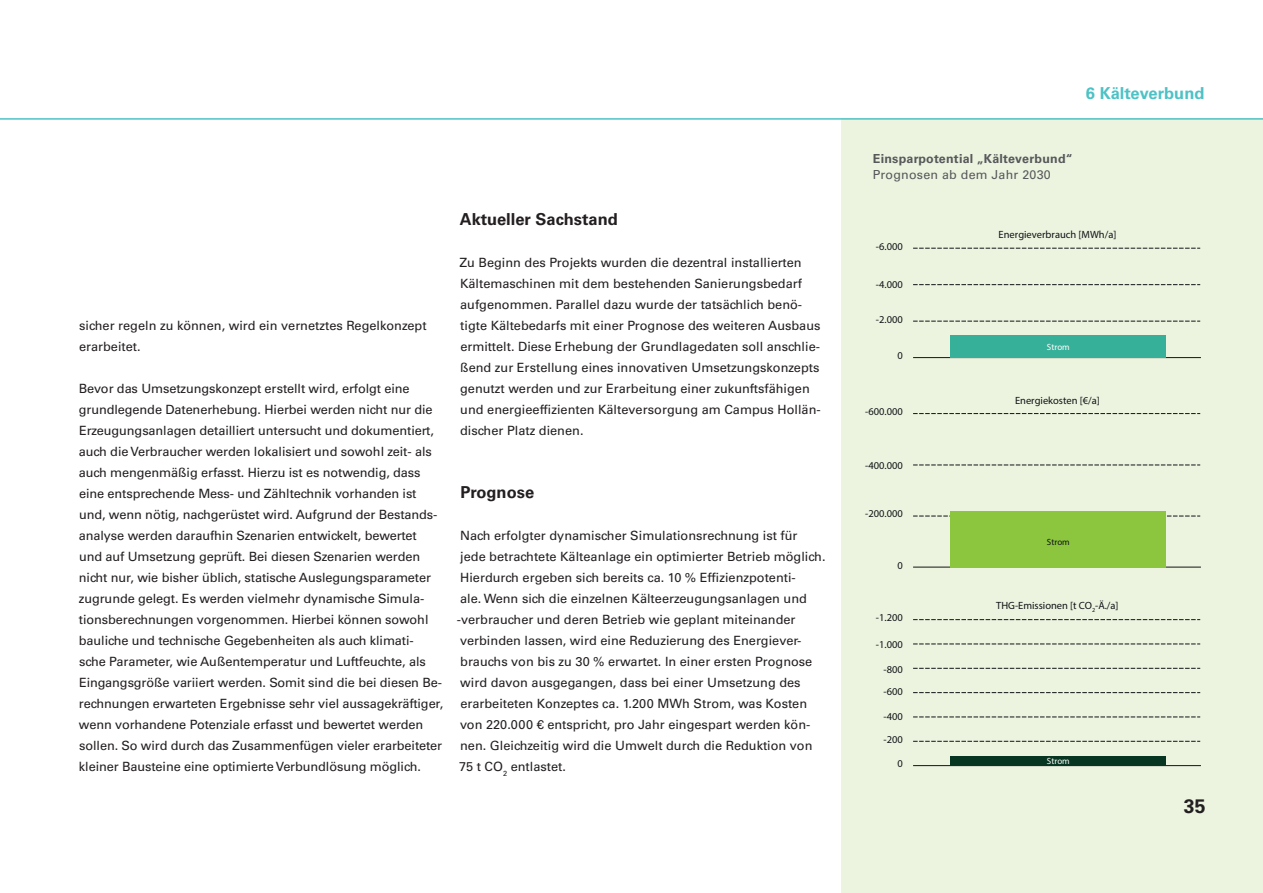
<style>
.page{position:relative;width:1263px;height:893px;background:#fff}
.page>*{position:absolute;margin:0;border:0;box-sizing:border-box;transform-origin:0 0}
.t1{font:700 19.5px "Univers LT Std";color:#231f20}
.t2{font:700 16.5px "Univers LT Std";color:#231f20}
.t3{font:700 16.5px "Univers LT Std";color:#4dc2c6}
.t4{font:12.75px/21px "Univers LT Std";letter-spacing:-.01em;color:#231f20}
.t5{font:700 12.45px "Univers LT Std";letter-spacing:.02em;color:#57585a}
.t6{font:12.45px "Univers LT Std";letter-spacing:.02em;color:#57585a}
.t7{font:10.5px "Myriad Pro";color:#101315}
.t8{font:9px "Myriad Pro";color:#fff}
.t9{font:9px "Myriad Pro";color:#101315}
</style>
<div class="page">
<div style="left:841px;top:119px;width:422px;height:774px;background:#ecf4e0"></div>
<hr style="left:0;top:118px;width:1263px;height:2px;background:#4dc2c6">
<svg style="left:913px;top:248px;width:287px;height:1px"></svg>
<svg style="left:913px;top:284px;width:287px;height:1px"></svg>
<hr style="left:913px;top:357px;width:288px;height:1px;background:#101315">
<svg style="left:913px;top:321px;width:287px;height:1px"></svg>
<div style="left:950px;top:335px;width:215px;height:23px;background:#37b09a"></div>
<svg style="left:913px;top:668px;width:287px;height:1px"></svg>
<svg style="left:913px;top:644px;width:287px;height:1px"></svg>
<hr style="left:913px;top:765px;width:288px;height:1px;background:#101315">
<svg style="left:913px;top:692px;width:287px;height:1px"></svg>
<svg style="left:913px;top:741px;width:287px;height:1px"></svg>
<svg style="left:913px;top:717px;width:287px;height:1px"></svg>
<svg style="left:913px;top:619px;width:287px;height:1px"></svg>
<div style="left:950px;top:757px;width:215px;height:9px;background:#063621"></div>
<svg style="left:913px;top:465px;width:287px;height:1px"></svg>
<hr style="left:913px;top:567px;width:288px;height:1px;background:#101315">
<svg style="left:913px;top:516px;width:287px;height:1px"></svg>
<svg style="left:913px;top:413px;width:287px;height:1px"></svg>
<div style="left:950px;top:511px;width:215px;height:56px;background:#8bc63e"></div>
<p class="t4" style="left:79px;top:315px;width:349px">sicher regeln zu können, wird ein vernetztes Regelkonzept erarbeitet.</p>
<p class="t4" style="left:79px;top:378px;width:366px">Bevor das Umsetzungskonzept erstellt wird, erfolgt eine grundlegende Datenerhebung. Hierbei werden nicht nur die Erzeugungsanlagen detailliert untersucht und dokumentiert, auch die Verbraucher werden lokalisiert und sowohl zeit- als auch mengenmäßig erfasst. Hierzu ist es notwendig, dass eine entsprechende Mess- und Zähltechnik vorhanden ist und, wenn nötig, nachgerüstet wird. Aufgrund der Bestands&shy;analyse werden daraufhin Szenarien entwickelt, bewertet<br>und auf Umsetzung geprüft. Bei diesen Szenarien werden nicht nur, wie bisher üblich, statische Auslegungsparameter zugrunde gelegt. Es werden vielmehr dynamische Simula&shy;tionsberechnungen vorgenommen. Hierbei können sowohl bauliche und technische Gegebenheiten als auch klimati&shy;sche Parameter, wie Außentemperatur und Luftfeuchte, als Eingangsgröße variiert werden. Somit sind die bei diesen Be&shy;rechnungen erwarteten Ergebnisse sehr viel aussagekräftiger, wenn vorhandene Potenziale erfasst und bewertet werden sollen. So wird durch das Zusammenfügen vieler erarbeiteter kleiner Bausteine eine optimierte Verbundlösung möglich.</p>
<p class="t2" style="left:460px;top:210px;width:160px">Aktueller Sachstand</p>
<p class="t4" style="left:459px;top:252px;width:363px">Zu Beginn des Projekts wurden die dezentral installierten Kältemaschinen mit dem bestehenden Sanierungsbedarf aufgenommen. Parallel dazu wurde der tatsächlich benö&shy;tigte Kältebedarfs mit einer Prognose des weiteren Ausbaus ermittelt. Diese Erhebung der Grundlagedaten soll anschlie&shy;ßend zur Erstellung eines innovativen Umsetzungskonzepts genutzt werden und zur Erarbeitung einer zukunftsfähigen und energieeffizienten Kälteversorgung am Campus Hollän&shy;discher Platz dienen.</p>
<p class="t2" style="left:460px;top:483px;width:75px">Prognose</p>
<p class="t4" style="left:457px;top:525px;width:370px">Nach erfolgter dynamischer Simulationsrechnung ist für<br>jede betrachtete Kälteanlage ein optimierter Betrieb möglich.<br>Hierdurch ergeben sich bereits ca. 10 % Effizienzpotenti-<br>ale. Wenn sich die einzelnen Kälteerzeugungsanlagen und -verbraucher und deren Betrieb wie geplant miteinander verbinden lassen, wird eine Reduzierung des Energiever&shy;brauchs von bis zu 30 % erwartet. In einer ersten Prognose wird davon ausgegangen, dass bei einer Umsetzung des erarbeiteten Konzeptes ca. 1.200 MWh Strom, was Kosten von 220.000 € entspricht, pro Jahr eingespart werden kön&shy;nen. Gleichzeitig wird die Umwelt durch die Reduktion von 75 t CO<sub>2</sub> entlastet.</p>
<p class="t3" style="left:1086px;top:84px;width:120px">6 Kälteverbund</p>
<p class="t5" style="left:873px;top:151px;width:201px">Einsparpotential „Kälteverbund“</p>
<p class="t6" style="left:873px;top:167px;width:179px">Prognosen ab dem Jahr 2030</p>
<p class="t7" style="left:876px;top:240px;width:28px">-6.000</p>
<p class="t7" style="left:876px;top:277px;width:28px">-4.000</p>
<p class="t7" style="left:876px;top:313px;width:28px">-2.000</p>
<p class="t7" style="left:897px;top:349px;width:7px">0</p>
<p class="t7" style="left:865px;top:405px;width:39px">-600.000</p>
<p class="t7" style="left:865px;top:459px;width:39px">-400.000</p>
<p class="t7" style="left:865px;top:507px;width:39px">-200.000</p>
<p class="t7" style="left:897px;top:558px;width:7px">0</p>
<p class="t7" style="left:876px;top:611px;width:28px">-1.200</p>
<p class="t7" style="left:876px;top:638px;width:28px">-1.000</p>
<p class="t7" style="left:883px;top:663px;width:21px">-800</p>
<p class="t7" style="left:883px;top:685px;width:21px">-600</p>
<p class="t7" style="left:883px;top:710px;width:21px">-400</p>
<p class="t7" style="left:883px;top:733px;width:21px">-200</p>
<p class="t7" style="left:897px;top:757px;width:7px">0</p>
<p class="t7" style="left:999px;top:228px;width:119px">Energieverbrauch [MWh/a]</p>
<p class="t8" style="left:1047px;top:341px;width:24px">Strom</p>
<p class="t7" style="left:1015px;top:394px;width:86px">Energiekosten [€/a]</p>
<p class="t9" style="left:1047px;top:536px;width:24px">Strom</p>
<p class="t7" style="left:996px;top:599px;width:124px">THG-Emissionen [t CO<sub>2</sub>-Ä./a]</p>
<p class="t8" style="left:1047px;top:755px;width:24px">Strom</p>
<h1 class="t1" style="left:1184px;top:795px;width:23px">35</h1>
</div>
